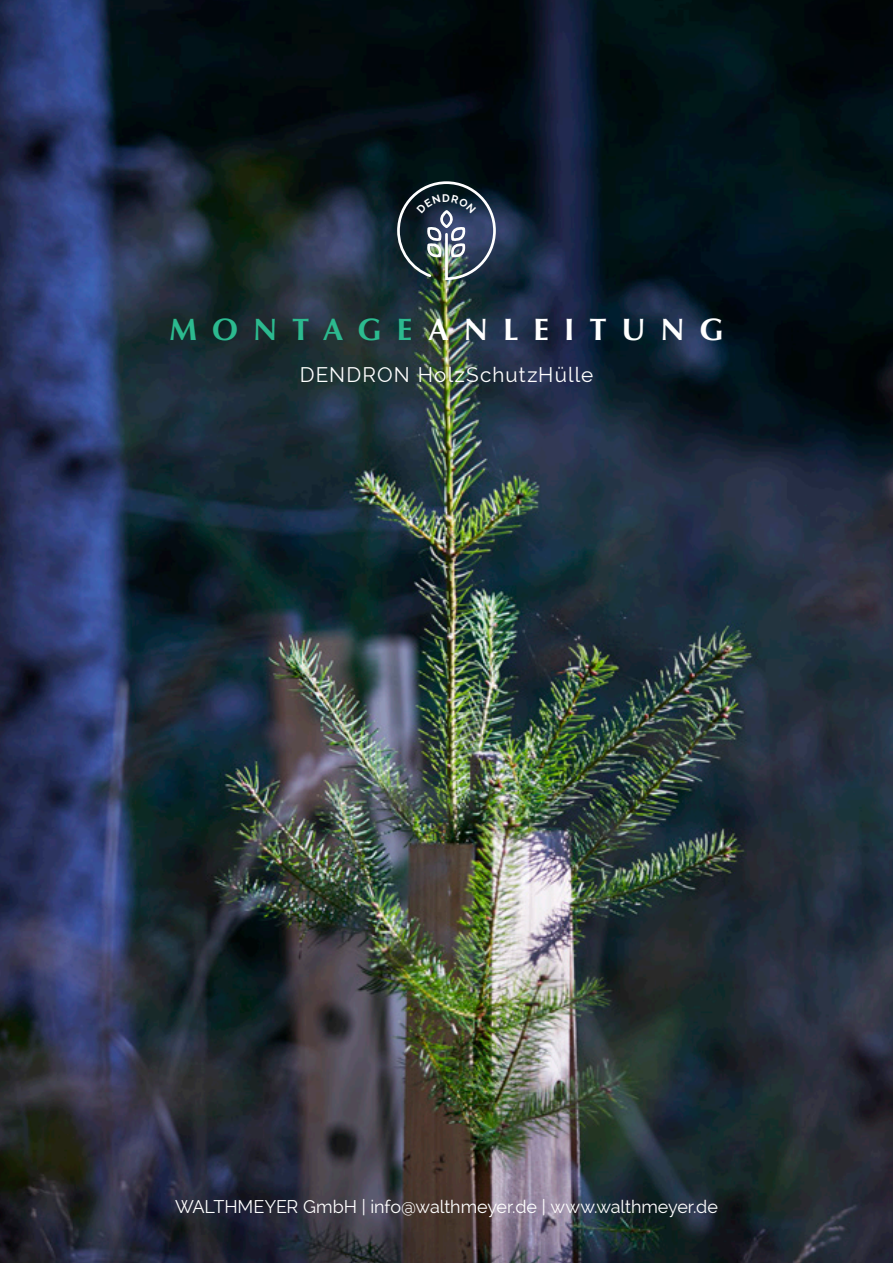
<style>
.page{position:relative;width:893px;height:1263px;background:#fff}
.page>*{position:absolute;margin:0;border:0;box-sizing:border-box;transform-origin:0 0}
.t1{font:700 31.05px "Optima";letter-spacing:.485em;color:#fff}
.t2{font:20.7px "Raleway";letter-spacing:.055em;color:#fff}
.t3{font:18px "Raleway";letter-spacing:-.005em;color:#fff}
.s1{color:#2cba8f}
</style>
<div class="page">
<img style="left:0;top:0;width:893px;height:1263px">
<img style="left:396px;top:180px;width:101px;height:101px">
<p class="t1" style="left:169px;top:311px;width:556px"><span class="s1">MONTAGE</span>ANLEITUNG</p>
<p class="t2" style="left:300px;top:362px;width:295px">DENDRON HolzSchutzHülle</p>
<p class="t3" style="left:175px;top:1197px;width:544px">WALTHMEYER GmbH | info@walthmeyer.de | www.walthmeyer.de</p>
</div>
